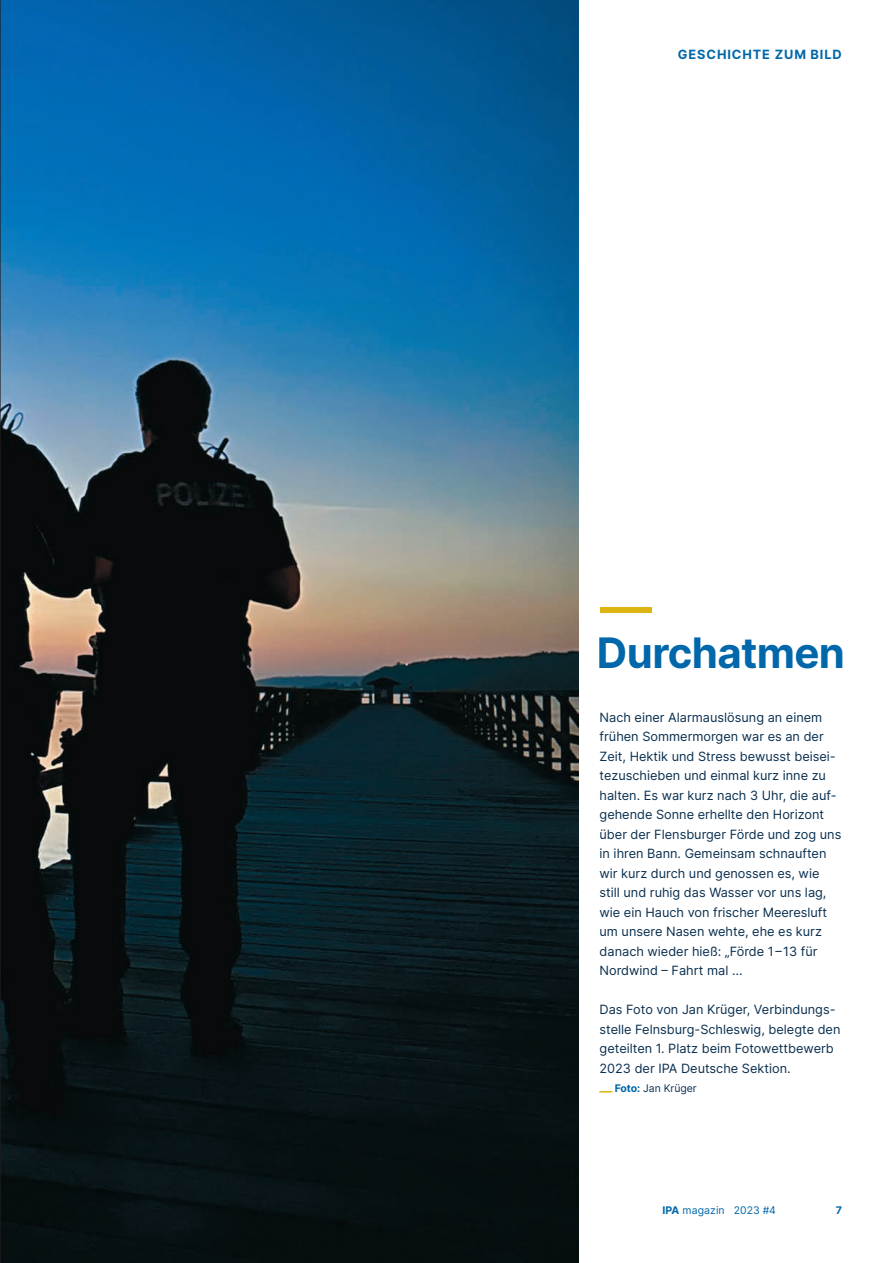
<style>
.page{position:relative;width:893px;height:1263px;background:#fff}
.page>*{position:absolute;margin:0;border:0;box-sizing:border-box;transform-origin:0 0}
.t1{font:700 42px "Inter";letter-spacing:-.015em;color:#0067aa}
.t2{font:900 42px "Inter";color:#ddb511;scale:2.5 1}
.t3{font:12.75px/19.5px "Inter";color:#092f4f}
.t4{font:700 12.75px "Inter";letter-spacing:.07em;color:#0067aa}
.t5{font:10.5px "Inter";letter-spacing:.01em;color:#0067aa}
.t6{font:10.5px "Inter";letter-spacing:-.005em;color:#092f4f}
.t7{font:700 10.5px "Inter";color:#0067aa}
.s1{font-weight:900;color:#ddb511}
.s2{font-weight:700;color:#0067aa}
.s3{font-weight:700}
</style>
<div class="page">
<img style="left:1px;top:0;width:577px;height:1263px">
<hr style="left:0;top:0;width:1px;height:1263px;background:#231f20">
<p class="t4" style="left:678px;top:45px;width:165px">GESCHICHTE ZUM BILD</p>
<h1 class="t2" style="left:600px;top:561px;width:22px">_</h1>
<h1 class="t1" style="left:597px;top:622px;width:250px">Durchatmen</h1>
<p class="t3" style="left:600px;top:707px;width:243px">Nach einer Alarmauslösung an einem frühen Sommermorgen war es an der Zeit, Hektik und Stress bewusst beisei&shy;tezuschieben und einmal kurz inne zu halten. Es war kurz nach 3 Uhr, die auf&shy;gehende Sonne erhellte den Horizont über der Flensburger Förde und zog uns in ihren Bann. Gemeinsam schnauften wir kurz durch und genossen es, wie still und ruhig das Wasser vor uns lag, wie ein Hauch von frischer Meeresluft um unsere Nasen wehte, ehe es kurz danach wieder hieß: „Förde 1 –13 für Nordwind – Fahrt mal …</p>
<p class="t3" style="left:600px;top:999px;width:242px">Das Foto von Jan Krüger, Verbindungs&shy;stelle Felnsburg-Schleswig, belegte den geteilten 1. Platz beim Fotowettbewerb 2023 der IPA Deutsche Sektion.</p>
<p class="t6" style="left:600px;top:1081px;width:99px"><span class="s1">_</span><span class="s2">Foto:</span> Jan Krüger</p>
<p class="t5" style="left:662px;top:1202px;width:115px"><span class="s3">IPA</span> magazin 2023 #4</p>
<p class="t7" style="left:836px;top:1202px;width:8px">7</p>
</div>
